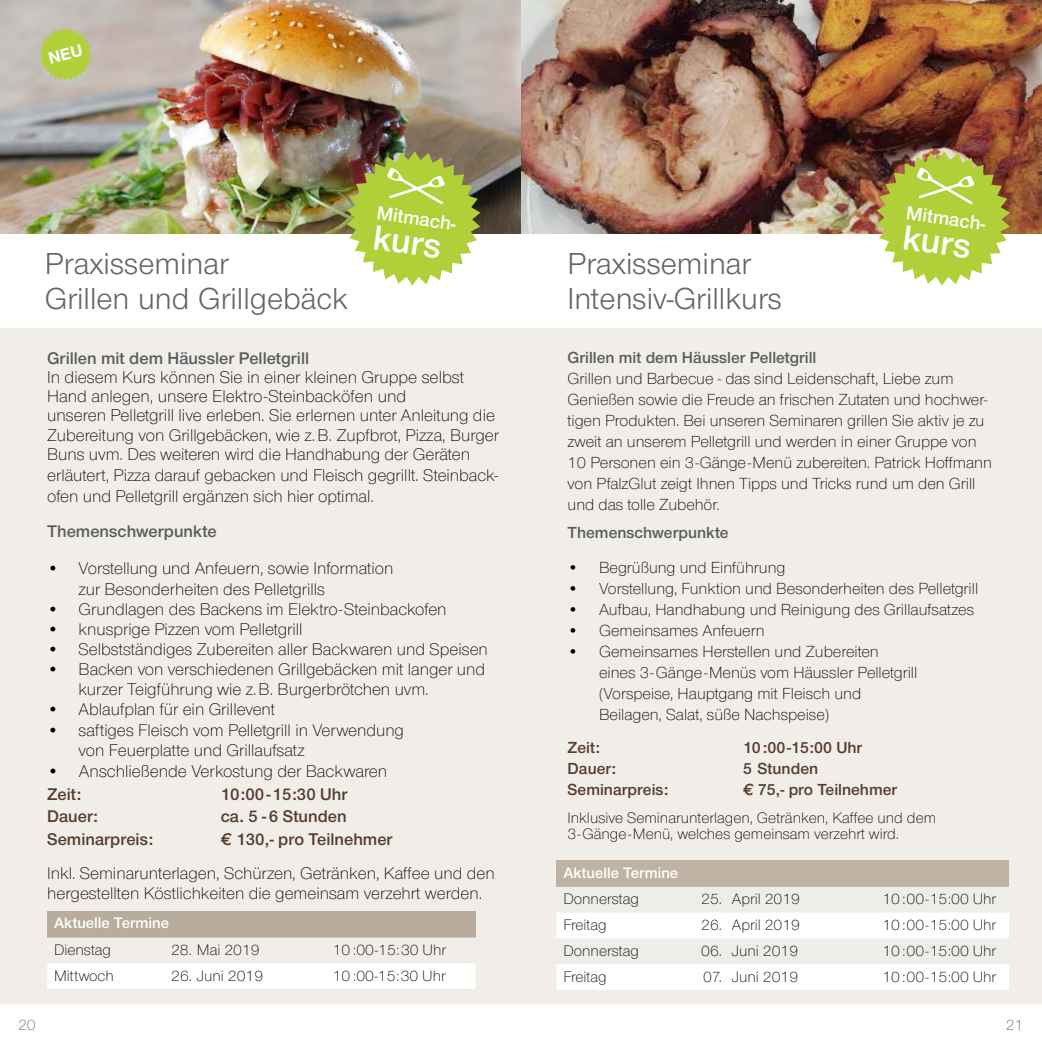
<style>
.page{position:relative;width:1042px;height:1042px;background:#fff}
.page>*{position:absolute;margin:0;border:0;box-sizing:border-box;transform-origin:0 0}
.t1{font:36.23px "Nimbus San Nov Sem Bol";color:#fff}
.t2{font:31.5px/35px "Nimbus San Nov";color:#636569}
.t3{font:19.78px "Nimbus San Nov Sem Bol";color:#fff}
.t4{font:300 17.68px/19.2px "Nimbus San Nov";color:#000}
.t5{font:300 17.5px/20.1px "Nimbus San Nov";color:#000}
.t6{font:17.5px "Nimbus San Nov Sem Bol";color:#553c2d}
.t7{font:17.5px "Nimbus San Nov Sem Bol";color:#595c5f}
.t8{font:300 16.62px/21px "Nimbus San Nov";color:#000}
.t9{font:16.62px "Nimbus San Nov Sem Bol";color:#553c2d}
.t10{font:16.62px "Nimbus San Nov Sem Bol";color:#595c5f}
.t11{font:300 15.75px/15.8px "Nimbus San Nov";color:#000}
.t12{font:15.75px "Nimbus San Nov Sem Bol";color:#fff}
.t13{font:300 15.75px "Nimbus San Nov";color:#76604f}
.s1{font-size:17.5px}
</style>
<div class="page">
<div style="left:0;top:328px;width:1042px;height:676px;background:#f1eee9"></div>
<img style="left:0;top:0;width:1042px;height:233px">
<div style="left:47px;top:911px;width:428px;height:26px;background:#b8ad9c"></div>
<svg style="left:47px;top:937px;width:428px;height:52px"></svg>
<div style="left:556px;top:860px;width:453px;height:27px;background:#c0b3a4"></div>
<svg style="left:556px;top:913px;width:453px;height:76px"></svg>
<svg style="left:876px;top:151px;width:134px;height:135px"></svg>
<svg style="left:347px;top:151px;width:133px;height:135px"></svg>
<svg style="left:39px;top:28px;width:53px;height:53px"></svg>
<p class="t3" style="left:378px;top:201px;width:86px;rotate:8deg">Mitmach-</p>
<h1 class="t1" style="left:376px;top:216px;width:70px;rotate:8deg">kurs</h1>
<h2 class="t2" style="left:45px;top:247px;width:305px">Praxisseminar<br>Grillen und Grillgebäck</h2>
<h2 class="t2" style="left:567px;top:247px;width:216px">Praxisseminar<br>Intensiv-Grillkurs</h2>
<p class="t3" style="left:908px;top:201px;width:86px;rotate:8deg">Mitmach-</p>
<h1 class="t1" style="left:906px;top:216px;width:70px;rotate:8deg">kurs</h1>
<p class="t7" style="left:47px;top:347px;width:263px">Grillen mit dem Häussler Pelletgrill</p>
<p class="t4" style="left:47px;top:367px;width:449px">In diesem Kurs können Sie in einer kleinen Gruppe selbst<br>Hand anlegen, unsere Elektro-Steinbacköfen und<br>unseren Pelletgrill live erleben. <span class="s1">Sie erlernen unter Anleitung die</span></p>
<p class="t5" style="left:47px;top:425px;width:453px;line-height:19.2px">Zubereitung von Grillgebäcken, wie z. B. Zupfbrot, Pizza, Burger<br>Buns uvm. Des weiteren wird die Handhabung der Geräten</p>
<p class="t5" style="left:47px;top:465px;width:452px;line-height:21px">erläutert, Pizza darauf gebacken und Fleisch gegrillt. Steinback&shy;ofen und Pelletgrill ergänzen sich hier optimal.</p>
<p class="t7" style="left:47px;top:521px;width:171px">Themenschwerpunkte</p>
<p class="t5" style="left:79px;top:559px;width:316px;text-indent:-32px">• Vorstellung und Anfeuern, sowie Information zur Besonderheiten des Pelletgrills</p>
<p class="t5" style="left:47px;top:599px;width:401px">• Grundlagen des Backens im Elektro-Steinbackofen</p>
<p class="t5" style="left:47px;top:619px;width:257px">• knusprige Pizzen vom Pelletgrill</p>
<p class="t5" style="left:47px;top:639px;width:442px">• Selbstständiges Zubereiten aller Backwaren und Speisen</p>
<p class="t5" style="left:79px;top:659px;width:408px;text-indent:-32px">• Backen von verschiedenen Grillgebäcken mit langer und kurzer Teigführung wie z. B. Burgerbrötchen uvm.</p>
<p class="t5" style="left:47px;top:700px;width:230px">• Ablaufplan für ein Grillevent</p>
<p class="t5" style="left:79px;top:720px;width:327px;text-indent:-32px">• saftiges Fleisch vom Pelletgrill in Verwendung von Feuerplatte und Grillaufsatz</p>
<p class="t4" style="left:47px;top:761px;width:342px">• Anschließende Verkostung der Backwaren</p>
<p class="t6" style="left:47px;top:783px;width:36px">Zeit:</p>
<p class="t6" style="left:221px;top:783px;width:128px">10:00 - 15:30 Uhr</p>
<p class="t6" style="left:47px;top:806px;width:53px">Dauer:</p>
<p class="t6" style="left:221px;top:806px;width:127px">ca. 5 - 6 Stunden</p>
<p class="t6" style="left:47px;top:829px;width:108px">Seminarpreis:</p>
<p class="t6" style="left:221px;top:829px;width:173px">€ 130,- pro Teilnehmer</p>
<p class="t5" style="left:47px;top:863px;width:449px">Inkl. Seminarunterlagen, Schürzen, Getränken, Kaffee und den hergestellten Köstlichkeiten die gemeinsam verzehrt werden.</p>
<p class="t12" style="left:54px;top:914px;width:116px">Aktuelle Termine</p>
<p class="t11" style="left:54px;top:942px;width:58px">Dienstag</p>
<p class="t11" style="left:171px;top:942px;width:90px">28. Mai 2019</p>
<p class="t11" style="left:333px;top:942px;width:115px">10 :00-15:30 Uhr</p>
<p class="t11" style="left:54px;top:968px;width:61px">Mittwoch</p>
<p class="t11" style="left:171px;top:968px;width:93px">26. Juni 2019</p>
<p class="t11" style="left:333px;top:968px;width:114px">10 :00-15:30 Uhr</p>
<p class="t10" style="left:567px;top:348px;width:250px">Grillen mit dem Häussler Pelletgrill</p>
<p class="t8" style="left:567px;top:368px;width:426px">Grillen und Barbecue - das sind Leidenschaft, Liebe zum Genießen sowie die Freude an frischen Zutaten und hochwer&shy;tigen Produkten. Bei unseren Seminaren grillen Sie aktiv je zu zweit an unserem Pelletgrill und werden in einer Gruppe von 10 Personen ein 3-Gänge-Menü zubereiten. Patrick Hoffmann von PfalzGlut zeigt Ihnen Tipps und Tricks rund um den Grill und das tolle Zubehör.</p>
<p class="t10" style="left:567px;top:523px;width:163px">Themenschwerpunkte</p>
<p class="t8" style="left:567px;top:557px;width:219px">• Begrüßung und Einführung</p>
<p class="t8" style="left:567px;top:578px;width:412px">• Vorstellung, Funktion und Besonderheiten des Pelletgrill</p>
<p class="t8" style="left:567px;top:599px;width:408px">• Aufbau, Handhabung und Reinigung des Grillaufsatzes</p>
<p class="t8" style="left:567px;top:620px;width:198px">• Gemeinsames Anfeuern</p>
<p class="t8" style="left:599px;top:641px;width:320px;text-indent:-32px">• Gemeinsames Herstellen und Zubereiten eines 3- Gänge-Menüs vom Häussler Pelletgrill (Vorspeise, Hauptgang mit Fleisch und Beilagen, Salat, süße Nachspeise)</p>
<p class="t9" style="left:567px;top:738px;width:34px">Zeit:</p>
<p class="t9" style="left:743px;top:738px;width:121px">10:00-15:00 Uhr</p>
<p class="t9" style="left:567px;top:759px;width:50px">Dauer:</p>
<p class="t9" style="left:743px;top:759px;width:77px">5 Stunden</p>
<p class="t9" style="left:567px;top:780px;width:103px">Seminarpreis:</p>
<p class="t9" style="left:743px;top:780px;width:156px">€ 75,- pro Teilnehmer</p>
<p class="t11" style="left:567px;top:810px;width:370px">Inklusive Seminarunterlagen, Getränken, Kaffee und dem<br>3-Gänge-Menü, welches gemeinsam verzehrt wird.</p>
<p class="t12" style="left:563px;top:863px;width:116px">Aktuelle Termine</p>
<p class="t11" style="left:563px;top:891px;width:77px">Donnerstag</p>
<p class="t11" style="left:701px;top:891px;width:100px">25. April 2019</p>
<p class="t11" style="left:882px;top:891px;width:115px">10 :00-15:00 Uhr</p>
<p class="t11" style="left:563px;top:917px;width:45px">Freitag</p>
<p class="t11" style="left:701px;top:917px;width:100px">26. April 2019</p>
<p class="t11" style="left:882px;top:917px;width:115px">10 :00-15:00 Uhr</p>
<p class="t11" style="left:563px;top:943px;width:77px">Donnerstag</p>
<p class="t11" style="left:701px;top:943px;width:98px">06. Juni 2019</p>
<p class="t11" style="left:882px;top:943px;width:115px">10 :00-15:00 Uhr</p>
<p class="t11" style="left:563px;top:968px;width:45px">Freitag</p>
<p class="t11" style="left:703px;top:968px;width:97px">07. Juni 2019</p>
<p class="t11" style="left:882px;top:968px;width:115px">10 :00-15:00 Uhr</p>
<p class="t13" style="left:18px;top:1015px;width:19px">20</p>
<p class="t13" style="left:1005px;top:1015px;width:19px">21</p>
</div>
